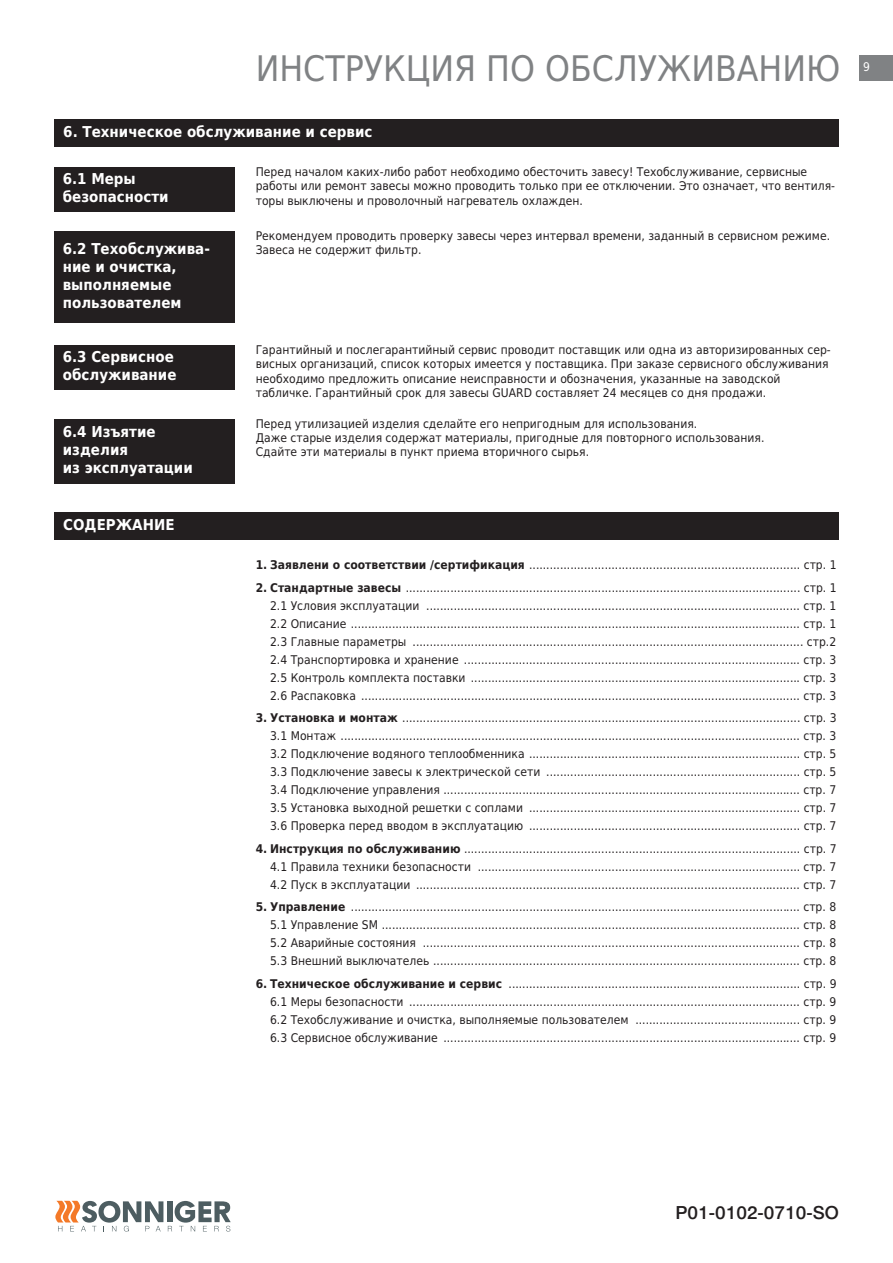
<style>
.page{position:relative;width:893px;height:1263px;background:#fff}
.page>*{position:absolute;margin:0;border:0;box-sizing:border-box;transform-origin:0 0}
.t1{font:35.25px "DejaVu Sans Condensed";color:#808284}
.t2{font:18px "Switzer PSEFN Medium";color:#231f20}
.t3{font:700 15px/18px "DejaVu Sans Condensed";color:#fff}
.t4{font:12px/18px "DejaVu Sans Condensed";color:#231f20;text-align:justify}
.t5{font:12px "DejaVu Sans Condensed";color:#fff}
.s1{font-weight:700}
</style>
<div class="page">
<svg style="left:55px;top:1201px;width:176px;height:30px"></svg>
<div style="left:54px;top:167px;width:180px;height:44px;background:#231f20"></div>
<div style="left:54px;top:231px;width:180px;height:92px;background:#231f20"></div>
<div style="left:54px;top:345px;width:180px;height:44px;background:#231f20"></div>
<div style="left:54px;top:419px;width:180px;height:64px;background:#231f20"></div>
<div style="left:54px;top:119px;width:785px;height:28px;background:#231f20"></div>
<div style="left:54px;top:512px;width:785px;height:28px;background:#231f20"></div>
<div style="left:859px;top:55px;width:33px;height:26px;background:#808284"></div>
<h1 class="t1" style="left:256px;top:48px;width:586px">ИНСТРУКЦИЯ ПО ОБСЛУЖИВАНИЮ</h1>
<p class="t3" style="left:63px;top:124px;width:311px">6. Техническое обслуживание и сервис</p>
<p class="t3" style="left:63px;top:171px;width:107px">6.1 Меры безопасности</p>
<p class="t4" style="left:256px;top:165px;width:581px;line-height:14.4px;text-align:left">Перед началом каких-либо работ необходимо обесточить завесу! Техобслуживание, сервисные работы или ремонт завесы можно проводить только при ее отключении. Это означает, что вентиля&shy;торы выключены и проволочный нагреватель охлажден.</p>
<p class="t3" style="left:63px;top:240px;width:149px">6.2 Техобслужива&shy;ние и очистка, выполняемые пользователем</p>
<p class="t4" style="left:256px;top:228px;width:576px;line-height:14.4px">Рекомендуем проводить проверку завесы через интервал времени, заданный в сервисном режиме.<br>Завеса не содержит фильтр.</p>
<p class="t3" style="left:63px;top:349px;width:115px">6.3 Сервисное обслуживание</p>
<p class="t4" style="left:256px;top:342px;width:576px;line-height:14.4px;text-align:left">Гарантийный и послегарантийный сервис проводит поставщик или одна из авторизированных сер&shy;висных организаций, список которых имеется у поставщика. При заказе сервисного обслуживания необходимо предложить описание неисправности и обозначения, указанные на заводской табличке. Гарантийный срок для завесы GUARD составляет 24 месяцев со дня продажи.</p>
<p class="t3" style="left:63px;top:424px;width:132px">6.4 Изъятие изделия<br>из эксплуатации</p>
<p class="t4" style="left:256px;top:416px;width:510px;line-height:14.4px;text-align:left">Перед утилизацией изделия сделайте его непригодным для использования.<br>Даже старые изделия содержат материалы, пригодные для повторного использования.<br>Сдайте эти материалы в пункт приема вторичного сырья.</p>
<p class="t3" style="left:63px;top:516px;width:113px">СОДЕРЖАНИЕ</p>
<p class="t4" style="left:256px;top:556px;width:582px"><span class="s1">1. Заявлени о соответствии /сертификация</span> ............................................................................... стр. 1</p>
<p class="t4" style="left:270px;top:578px;width:568px;text-indent:-14px"><span class="s1">2. Стандартные завесы</span> ................................................................................................................... стр. 1<br>2.1 Условия эксплуатации ............................................................................................................. стр. 1<br>2.2 Описание ................................................................................................................................... стр. 1<br>2.3 Главные параметры .................................................................................................................. стр.2<br>2.4 Транспортировка и хранение .................................................................................................. стр. 3<br>2.5 Контроль комплекта поставки ................................................................................................ стр. 3<br>2.6 Распаковка ................................................................................................................................ стр. 3</p>
<p class="t4" style="left:270px;top:709px;width:568px;text-indent:-14px"><span class="s1">3. Установка и монтаж</span> .................................................................................................................... стр. 3<br>3.1 Монтаж ...................................................................................................................................... стр. 3<br>3.2 Подключение водяного теплообменника ............................................................................... стр. 5<br>3.3 Подключение завесы к электрической сети .......................................................................... стр. 5<br>3.4 Подключение управления ........................................................................................................ стр. 7<br>3.5 Установка выходной решетки с соплами ............................................................................... стр. 7<br>3.6 Проверка перед вводом в эксплуатацию ............................................................................... стр. 7</p>
<p class="t4" style="left:270px;top:839px;width:568px;text-indent:-14px"><span class="s1">4. Инструкция по обслуживанию</span> .................................................................................................. стр. 7<br>4.1 Правила техники безопасности .............................................................................................. стр. 7<br>4.2 Пуск в эксплуатации ................................................................................................................ стр. 7</p>
<p class="t4" style="left:270px;top:898px;width:568px;text-indent:-14px"><span class="s1">5. Управление</span> ................................................................................................................................... стр. 8<br>5.1 Управление SM .......................................................................................................................... стр. 8<br>5.2 Аварийные состояния .............................................................................................................. стр. 8<br>5.3 Внешний выключателеь ........................................................................................................... стр. 8</p>
<p class="t4" style="left:270px;top:974px;width:568px;text-indent:-14px"><span class="s1">6. Техническое обслуживание и сервис</span> ..................................................................................... стр. 9<br>6.1 Меры безопасности .................................................................................................................. стр. 9<br>6.2 Техобслуживание и очистка, выполняемые пользователем ................................................ стр. 9<br>6.3 Сервисное обслуживание ........................................................................................................ стр. 9</p>
<p class="t5" style="left:863px;top:60px;width:8px">9</p>
<h2 class="t2" style="left:675px;top:1206px;width:165px">P01-0102-0710-SO</h2>
</div>
